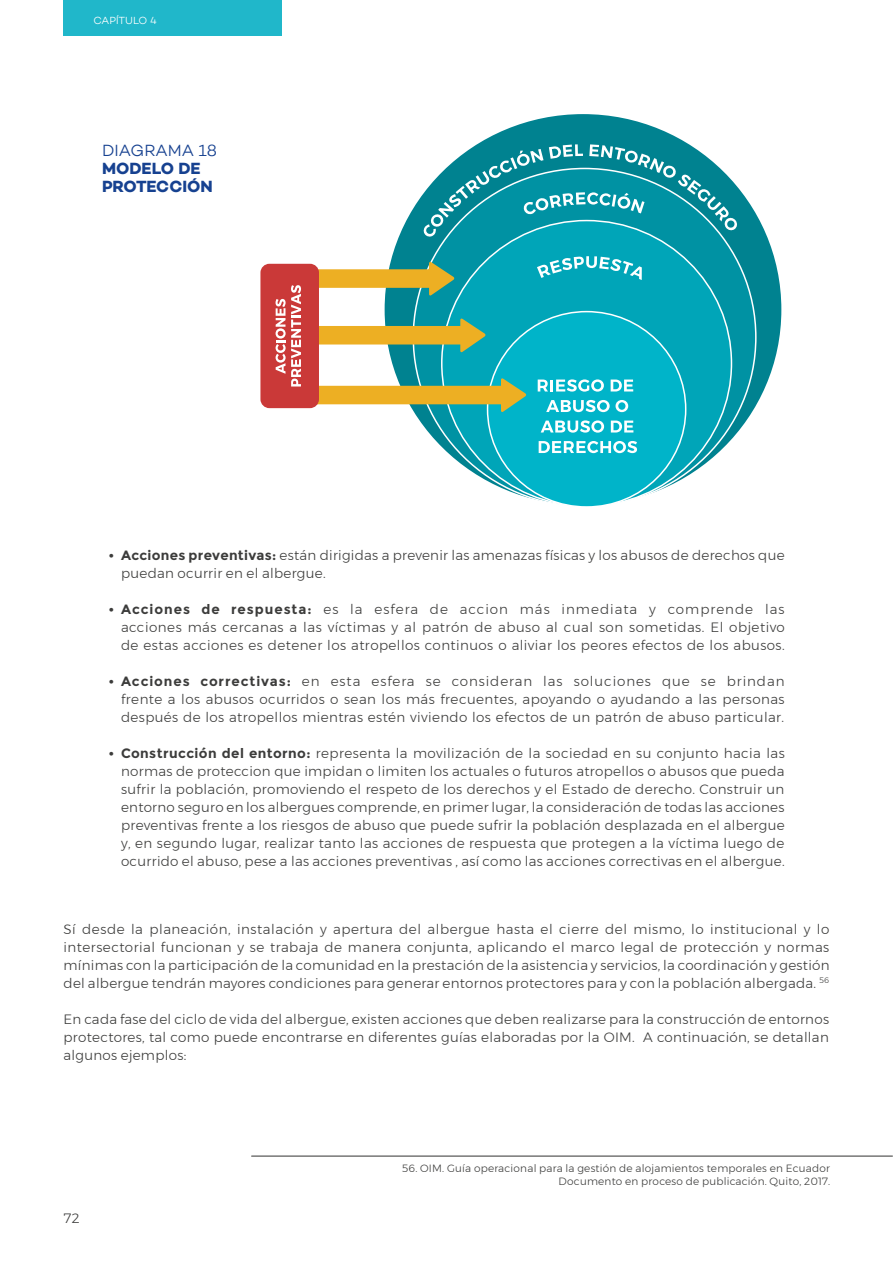
<style>
.page{position:relative;width:893px;height:1263px;background:#fff}
.page>*{position:absolute;margin:0;border:0;box-sizing:border-box;transform-origin:0 0}
.t1{font:16.5px/18px "Campton Bold DEMO";color:#164190}
.t2{font:16.5px "Campton Light DEMO";color:#164190}
.t3{font:300 13.5px/18px "Montserrat";letter-spacing:.02em;color:#3c3c3b;text-align:justify}
.t4{font:700 13.5px "Montserrat";color:#3c3c3b}
.t5{font:300 10.5px/13.5px "Montserrat";letter-spacing:.02em;color:#3c3c3b;text-align:right}
.t6{font:10.5px "Campton Light DEMO";letter-spacing:-.01em;color:#fff}
.s1{font-weight:700}
</style>
<div class="page">
<div style="left:64px;top:0;width:218px;height:35px;background:#20b7ca"></div>
<hr style="left:252px;top:1155px;width:640px;height:1px;background:#3c3c3b">
<div style="left:385px;top:114px;width:396px;height:391px;background:#008290;border-radius:50%"></div>
<div style="left:413px;top:168px;width:343px;height:338px;background:#0092a3;border-radius:50%"></div>
<div style="left:442px;top:221px;width:289px;height:285px;background:#00a5b8;border-radius:50%"></div>
<div style="left:488px;top:312px;width:198px;height:195px;background:#00b4c9;border-radius:50%"></div>
<svg style="left:423px;top:144px;width:315px;height:93px"></svg>
<svg style="left:537px;top:256px;width:105px;height:24px"></svg>
<svg style="left:538px;top:379px;width:66px;height:13px"></svg>
<svg style="left:611px;top:379px;width:22px;height:12px"></svg>
<svg style="left:546px;top:400px;width:82px;height:12px"></svg>
<svg style="left:541px;top:420px;width:63px;height:13px"></svg>
<svg style="left:611px;top:421px;width:22px;height:11px"></svg>
<svg style="left:539px;top:441px;width:98px;height:12px"></svg>
<div style="left:281px;top:386px;width:237px;height:18px;background:#edaf23;border-radius:9px"></div>
<svg style="left:501px;top:378px;width:25px;height:34px"></svg>
<div style="left:260px;top:264px;width:59px;height:144px;background:#ca3938;border-radius:9px"></div>
<svg style="left:276px;top:261px;width:210px;height:125px"></svg>
<p class="t6" style="left:94px;top:15px;width:65px">CAPÍTULO 4</p>
<p class="t2" style="left:102px;top:142px;width:117px">DIAGRAMA 18</p>
<p class="t1" style="left:102px;top:160px;width:112px">MODELO DE<br>PROTECCIÓN</p>
<p class="t3" style="left:121px;top:546px;width:665px"><span class="s1">Acciones preventivas:</span> están dirigidas a prevenir las amenazas físicas y los abusos de derechos que puedan ocurrir en el albergue.</p>
<p class="t3" style="left:121px;top:600px;width:665px"><span class="s1">Acciones de respuesta:</span> es la esfera de accion más inmediata y comprende las acciones más cercanas a las víctimas y al patrón de abuso al cual son sometidas. El objetivo de estas acciones es detener los atropellos continuos o aliviar los peores efectos de los abusos.</p>
<p class="t3" style="left:121px;top:672px;width:665px"><span class="s1">Acciones correctivas:</span> en esta esfera se consideran las soluciones que se brindan frente a los abusos ocurridos o sean los más frecuentes, apoyando o ayudando a las personas después de los atropellos mientras estén viviendo los efectos de un patrón de abuso particular.</p>
<p class="t3" style="left:121px;top:744px;width:665px"><span class="s1">Construcción del entorno:</span> representa la movilización de la sociedad en su conjunto hacia las normas de proteccion que impidan o limiten los actuales o futuros atropellos o abusos que pueda sufrir la población, promoviendo el respeto de los derechos y el Estado de derecho. Construir un entorno seguro en los albergues comprende, en primer lugar, la consideración de todas las acciones preventivas frente a los riesgos de abuso que puede sufrir la población desplazada en el albergue y, en segundo lugar, realizar tanto las acciones de respuesta que protegen a la víctima luego de ocurrido el abuso, pese a las acciones preventivas , así como las acciones correctivas en el albergue.</p>
<p class="t4" style="left:108px;top:547px;width:7px">•</p>
<p class="t4" style="left:108px;top:601px;width:7px">•</p>
<p class="t4" style="left:108px;top:673px;width:7px">•</p>
<p class="t4" style="left:108px;top:745px;width:7px">•</p>
<p class="t3" style="left:64px;top:920px;width:768px">Sí desde la planeación, instalación y apertura del albergue hasta el cierre del mismo, lo institucional y lo intersectorial funcionan y se trabaja de manera conjunta, aplicando el marco legal de protección y normas mínimas con la participación de la comunidad en la prestación de la asistencia y servicios, la coordinación y gestión del albergue tendrán mayores condiciones para generar entornos protectores para y con la población albergada. <sup>56</sup></p>
<p class="t3" style="left:64px;top:1010px;width:767px">En cada fase del ciclo de vida del albergue, existen acciones que deben realizarse para la construcción de entornos protectores, tal como puede encontrarse en diferentes guías elaboradas por la OIM. A continuación, se detallan algunos ejemplos:</p>
<p class="t3" style="left:64px;top:1209px;width:17px">72</p>
<p class="t5" style="left:402px;top:1161px;width:430px">56. OIM. Guía operacional para la gestión de alojamientos temporales en Ecuador<br>Documento en proceso de publicación. Quito, 2017.</p>
</div>
